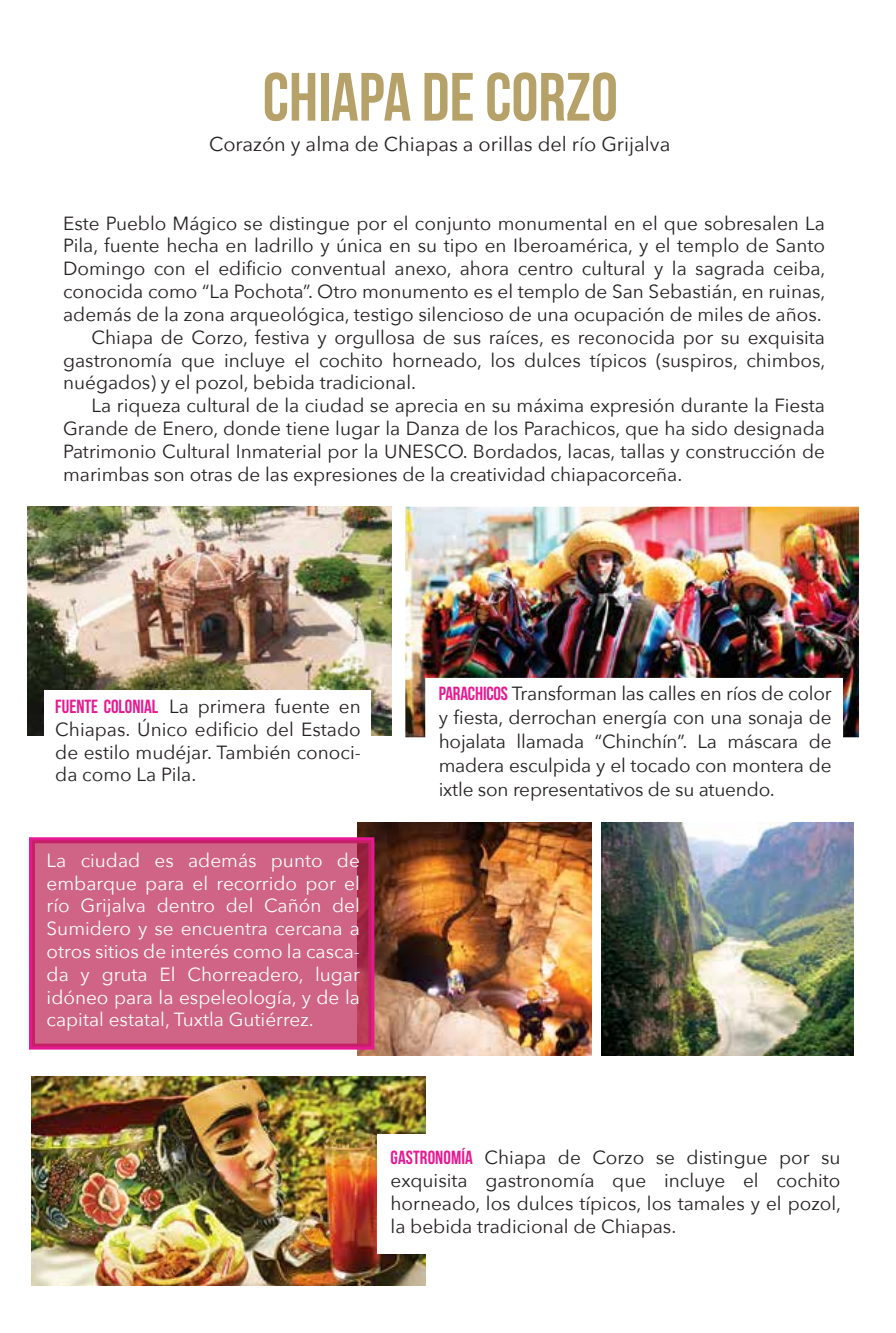
<style>
.page{position:relative;width:896px;height:1333px;background:#fff}
.page>*{position:absolute;margin:0;border:0;box-sizing:border-box;transform-origin:0 0}
.t1{font:68px "Bebas Neue";color:#b6a269}
.t2{font:20px "Avenir Next";color:#231f20}
.t3{font:19px/22.8px "Avenir Next";color:#231f20;text-align:justify}
.t4{font:19px/22.8px "Avenir Next";color:#fff;text-align:justify}
.s1{font-family:"Bebas Neue";color:#e51a92}
</style>
<div class="page">
<img style="left:405px;top:506px;width:454px;height:231px">
<img style="left:32px;top:1076px;width:393px;height:209px">
<img style="left:28px;top:506px;width:363px;height:230px">
<div style="left:45px;top:690px;width:326px;height:101px;background:#fff"></div>
<div style="left:425px;top:678px;width:418px;height:136px;background:#fff"></div>
<div style="left:377px;top:1134px;width:474px;height:119px;background:#fff"></div>
<img style="left:602px;top:822px;width:251px;height:233px">
<img style="left:358px;top:822px;width:233px;height:233px">
<div style="left:29px;top:837px;width:345px;height:212px;border:6px solid #e51a92"></div>
<svg style="left:32px;top:840px;width:339px;height:206px;background:#cd5f82"></svg>
<h1 class="t1" style="left:263px;top:60px;width:357px">CHIAPA DE CORZO</h1>
<p class="t2" style="left:209px;top:127px;width:463px">Corazón y alma de Chiapas a orillas del río Grijalva</p>
<p class="t3" style="left:63px;top:211px;width:763px">Este Pueblo Mágico se distingue por el conjunto monumental en el que sobresalen La</p>
<p class="t3" style="left:63px;top:233px;width:763px">Pila, fuente hecha en ladrillo y única en su tipo en Iberoamérica, y el templo de Santo</p>
<p class="t3" style="left:63px;top:256px;width:764px">Domingo con el edificio conventual anexo, ahora centro cultural y la sagrada ceiba,</p>
<p class="t3" style="left:63px;top:279px;width:764px">conocida como “La Pochota”. Otro monumento es el templo de San Sebastián, en ruinas,</p>
<p class="t3" style="left:63px;top:302px;width:760px">además de la zona arqueológica, testigo silencioso de una ocupación de miles de años.</p>
<p class="t3" style="left:91px;top:325px;width:735px">Chiapa de Corzo, festiva y orgullosa de sus raíces, es reconocida por su exquisita</p>
<p class="t3" style="left:63px;top:347px;width:764px">gastronomía que incluye el cochito horneado, los dulces típicos (suspiros, chimbos,</p>
<p class="t3" style="left:63px;top:370px;width:354px">nuégados) y el pozol, bebida tradicional.</p>
<p class="t3" style="left:91px;top:393px;width:735px">La riqueza cultural de la ciudad se aprecia en su máxima expresión durante la Fiesta</p>
<p class="t3" style="left:63px;top:416px;width:763px">Grande de Enero, donde tiene lugar la Danza de los Parachicos, que ha sido designada</p>
<p class="t3" style="left:63px;top:439px;width:763px">Patrimonio Cultural Inmaterial por la UNESCO. Bordados, lacas, tallas y construcción de</p>
<p class="t3" style="left:63px;top:461px;width:621px">marimbas son otras de las expresiones de la creatividad chiapacorceña.</p>
<p class="t3" style="left:55px;top:694px;width:307px"><span class="s1">FUENTE COLONIAL</span> La primera fuente en Chiapas. Único edificio del Estado de estilo mudéjar. También conoci&shy;da como La Pila.</p>
<p class="t4" style="left:47px;top:847px;width:315px">La ciudad es además punto de embarque para el recorrido por el río Grijalva dentro del Cañón del Sumidero y se encuentra cercana a otros sitios de interés como la casca&shy;da y gruta El Chorreadero, lugar idóneo para la espeleología, y de la capital estatal, Tuxtla Gutiérrez.</p>
<p class="t3" style="left:439px;top:680px;width:394px;line-height:24px"><span class="s1">PARACHICOS</span> Transforman las calles en ríos de color y fiesta, derrochan energía con una sonaja de hojalata llamada “Chinchín”. La máscara de madera esculpida y el tocado con montera de ixtle son representativos de su atuendo.</p>
<p class="t3" style="left:390px;top:1145px;width:452px"><span class="s1">GASTRONOMÍA</span> Chiapa de Corzo se distingue por su exquisita gastronomía que incluye el cochito horneado, los dulces típicos, los tamales y el pozol, la bebida tradicional de Chiapas.</p>
</div>
